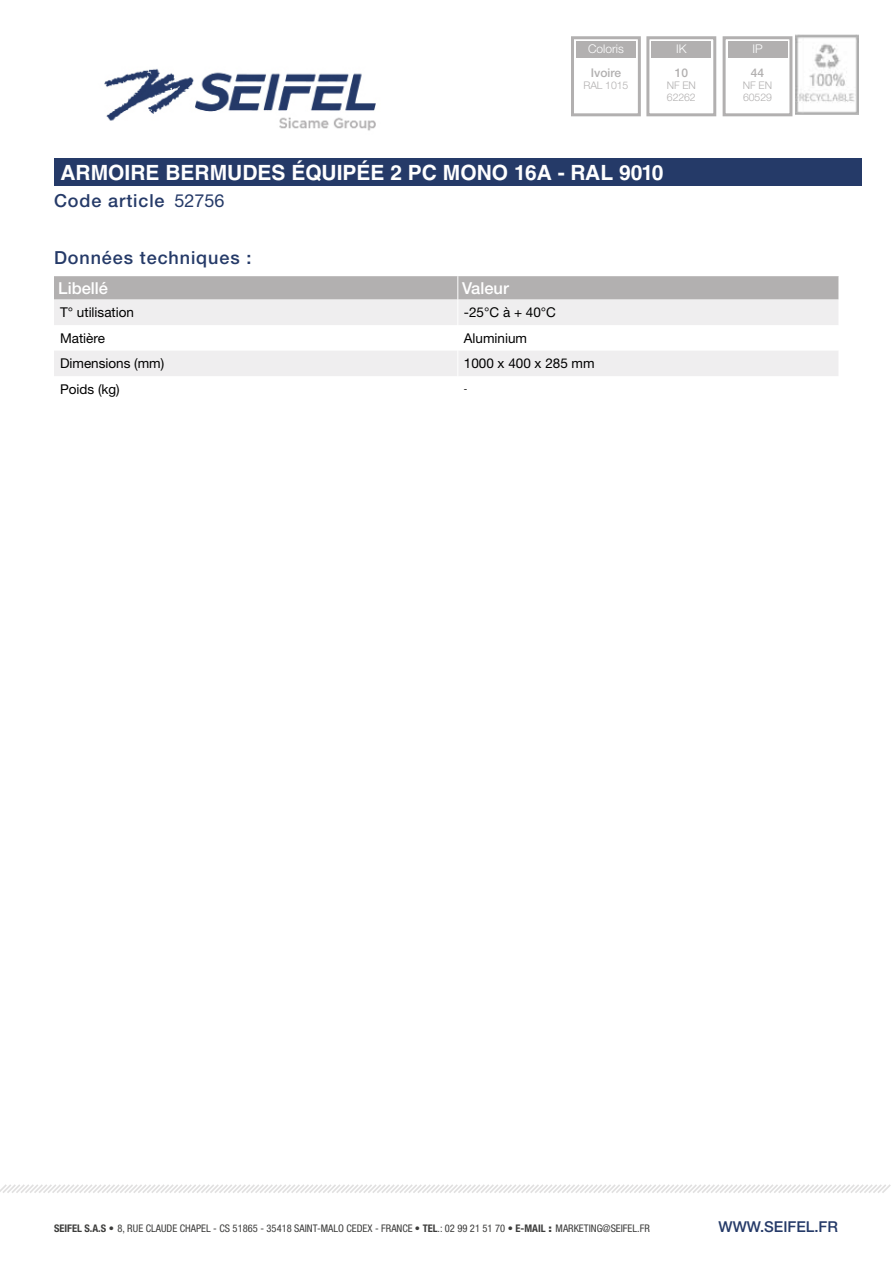
<style>
.page{position:relative;width:893px;height:1263px;background:#fff}
.page>*{position:absolute;margin:0;border:0;box-sizing:border-box;transform-origin:0 0}
.t1{font:700 21px "Helvetica LT Std";color:#fff}
.t2{font:500 18px "Helvetica Neue LT Std";letter-spacing:.05em;color:#253a68}
.t3{font:18px "Helvetica Neue LT Std";color:#253a68}
.t4{font:500 16.5px "Helvetica Neue LT Std";color:#fff}
.t5{font:500 15px "Helvetica Neue LT Std";color:#253a68}
.t6{font:13.5px "Helvetica Neue LT Std";color:#000}
.t7{font:300 12px "Helvetica Neue LT Std";color:#fff}
.t8{font:500 12px "Helvetica Neue LT Std";color:#b2b0b0}
.t9{font:condensed 10.5px "Helvetica Neue LT Std";color:#3c3c3b}
.t10{font:300 10.5px/12px "Helvetica Neue LT Std";letter-spacing:-.01em;color:#b2b0b0}
.t11{font:9px "Helvetica Neue LT Std";color:#000}
.s1{font-weight:700}
.s2{font-weight:900;font-stretch:normal}
</style>
<div class="page">
<img style="left:104px;top:68px;width:272px;height:63px">
<svg style="left:0;top:1184px;width:891px;height:9px"></svg>
<div style="left:54px;top:158px;width:807px;height:28px;background:#253a68"></div>
<img style="left:796px;top:35px;width:63px;height:80px">
<div style="left:576px;top:41px;width:60px;height:17px;background:#b2b0b0"></div>
<div style="left:571px;top:36px;width:70px;height:80px;border:3px solid #b2b0b0"></div>
<div style="left:652px;top:41px;width:59px;height:17px;background:#b2b0b0"></div>
<div style="left:646px;top:36px;width:70px;height:80px;border:3px solid #b2b0b0"></div>
<div style="left:728px;top:41px;width:59px;height:17px;background:#b2b0b0"></div>
<div style="left:723px;top:36px;width:69px;height:80px;border:3px solid #b2b0b0"></div>
<svg style="left:54px;top:276px;width:785px;height:100px"></svg>
<p class="t7" style="left:588px;top:41px;width:37px">Coloris</p>
<p class="t8" style="left:591px;top:66px;width:32px">Ivoire</p>
<p class="t10" style="left:583px;top:79px;width:46px">RAL 1015</p>
<p class="t7" style="left:676px;top:41px;width:12px">IK</p>
<p class="t8" style="left:675px;top:66px;width:15px">10</p>
<p class="t10" style="left:667px;top:79px;width:31px">NF EN<br>62262</p>
<h1 class="t1" style="left:60px;top:160px;width:605px">ARMOIRE BERMUDES ÉQUIPÉE 2 PC MONO 16A - RAL 9010</h1>
<h2 class="t3" style="left:174px;top:190px;width:52px">52756</h2>
<h2 class="t2" style="left:54px;top:190px;width:112px">Code article</h2>
<h2 class="t2" style="left:54px;top:247px;width:199px">Données techniques :</h2>
<h3 class="t4" style="left:58px;top:278px;width:51px">Libellé</h3>
<h3 class="t4" style="left:462px;top:278px;width:48px">Valeur</h3>
<p class="t6" style="left:60px;top:304px;width:76px">T° utilisation</p>
<p class="t6" style="left:464px;top:304px;width:94px">-25°C à + 40°C</p>
<p class="t6" style="left:60px;top:330px;width:47px">Matière</p>
<p class="t6" style="left:464px;top:330px;width:65px">Aluminium</p>
<p class="t6" style="left:60px;top:355px;width:106px">Dimensions (mm)</p>
<p class="t6" style="left:464px;top:355px;width:132px">1000 x 400 x 285 mm</p>
<p class="t6" style="left:60px;top:381px;width:61px">Poids (kg)</p>
<p class="t11" style="left:464px;top:383px;width:5px">-</p>
<p class="t7" style="left:752px;top:41px;width:12px">IP</p>
<p class="t8" style="left:751px;top:66px;width:15px">44</p>
<p class="t10" style="left:743px;top:79px;width:31px">NF EN<br>60529</p>
<p class="t9" style="left:54px;top:1222px;width:597px"><span class="s1">SEIFEL S.A.S</span> <span class="s2">•</span> 8, RUE CLAUDE CHAPEL - CS 51865 - 35418 SAINT-MALO CEDEX - FRANCE • <span class="s1">TEL</span>.: 02 99 21 51 70 • <span class="s1">E-MAIL</span> <span class="s2">:</span> MARKETING@SEIFEL.FR</p>
<h3 class="t5" style="left:719px;top:1218px;width:121px">WWW.SEIFEL.FR</h3>
</div>
